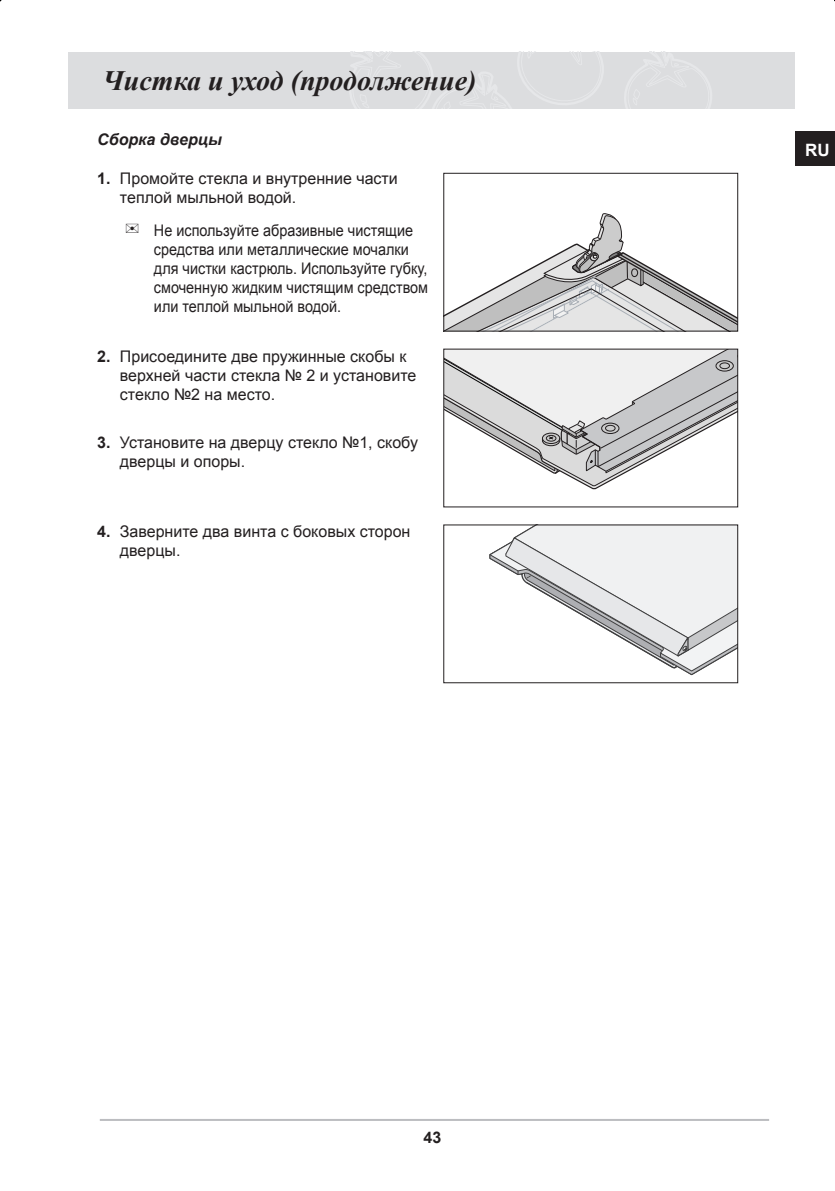
<style>
.page{position:relative;width:835px;height:1191px;background:#fff}
.page>*{position:absolute;margin:0;border:0;box-sizing:border-box;transform-origin:0 0}
.t1{font:italic 700 28px "Times New Roman";color:#231f20}
.t2{font:700 17px "Arial";color:#fff}
.t3{font:16px/19px "Arial";color:#231f20}
.t4{font:16px/19px "Arial";color:#231f20;scale:.9 1}
.t5{font:italic 700 16px "Arial";color:#231f20}
.t6{font:700 16px "Arial";color:#231f20}
.s1{font-weight:700}
</style>
<div class="page">
<div style="left:69px;top:52px;width:726px;height:57px;background:#dcdddf"></div>
<hr style="left:100px;top:1118px;width:669px;height:2px;background:#bcbdc0">
<div style="left:795px;top:131px;width:39px;height:35px;background:#231f20"></div>
<svg style="left:445px;top:213px;width:291px;height:116px"></svg>
<div style="left:443px;top:173px;width:295px;height:158px;border:1px solid #231f20"></div>
<svg style="left:445px;top:350px;width:291px;height:140px"></svg>
<svg style="left:489px;top:526px;width:247px;height:150px"></svg>
<div style="left:443px;top:524px;width:295px;height:159px;border:1px solid #231f20"></div>
<h1 class="t1" style="left:103px;top:61px;width:375px">Чистка и уход (продолжение)</h1>
<p class="t5" style="left:97px;top:129px;width:126px">Сборка дверцы</p>
<p class="t3" style="left:120px;top:169px;width:279px;text-indent:-23px"><span class="s1">1.</span> Промойте стекла и внутренние части теплой мыльной водой.</p>
<p class="t4" style="left:154px;top:221px;width:306px;text-indent:-28px">✉ Не используйте абразивные чистящие средства или металлические мочалки для чистки кастрюль. Используйте губку, смоченную жидким чистящим средством или теплой мыльной водой.</p>
<p class="t3" style="left:120px;top:347px;width:298px;text-indent:-23px"><span class="s1">2.</span> Присоедините две пружинные скобы к верхней части стекла № 2 и установите стекло №2 на место.</p>
<p class="t3" style="left:120px;top:433px;width:299px;text-indent:-23px"><span class="s1">3.</span> Установите на дверцу стекло №1, скобу дверцы и опоры.</p>
<p class="t3" style="left:120px;top:522px;width:292px;text-indent:-23px"><span class="s1">4.</span> Заверните два винта с боковых сторон дверцы.</p>
<p class="t6" style="left:423px;top:1126px;width:19px">43</p>
<p class="t2" style="left:805px;top:139px;width:26px">RU</p>
</div>
